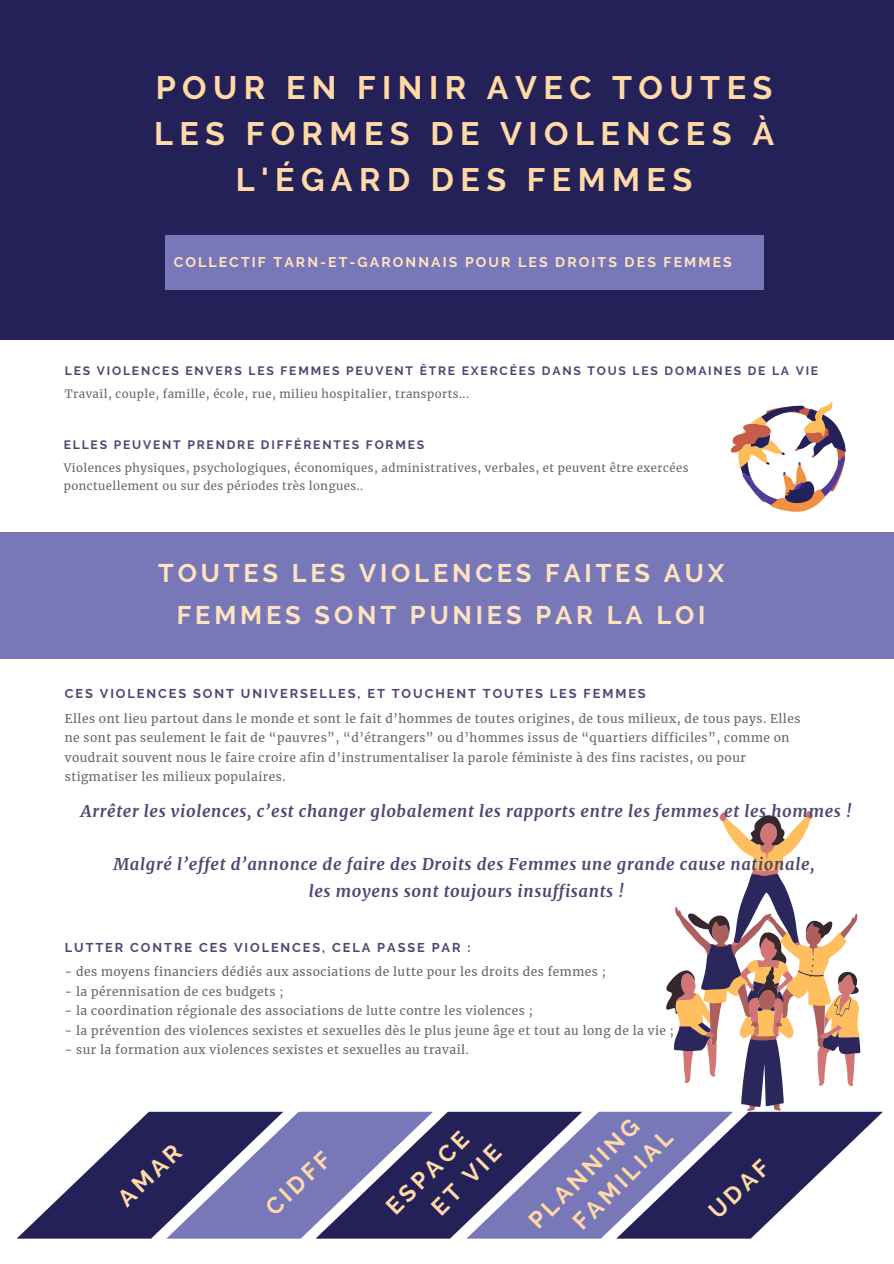
<style>
.page{position:relative;width:894px;height:1264px;background:#fff}
.page>*{position:absolute;margin:0;border:0;box-sizing:border-box;transform-origin:0 0}
.t1{font:700 32.4px/46.3px "Raleway";letter-spacing:.2em;color:#ffd9a6;text-align:center}
.t2{font:700 25.5px/42.5px "Raleway";letter-spacing:.15em;color:#ffe3be;text-align:center}
.t3{font:700 23.25px/32px "Raleway";color:#ffd9a6}
.t4{font:italic 700 16.35px/26.5px "Merriweather";letter-spacing:.04em;color:#4a4974;text-align:center}
.t5{font:700 14.1px "Raleway";letter-spacing:.15em;color:#ffe3be}
.t6{font:700 12.75px "Raleway";letter-spacing:.15em;color:#4a4974}
.t7{font:700 12.15px "Raleway";letter-spacing:.15em;color:#4a4974}
.t8{font:12px/19.5px "Merriweather";letter-spacing:.04em;color:#666}
.t9{font:11.4px/18.5px "Merriweather";letter-spacing:.04em;color:#666}
</style>
<div class="page">
<div style="left:0;top:0;width:893px;height:339px;background:#242058"></div>
<div style="left:165px;top:235px;width:598px;height:54px;background:#7878b9"></div>
<svg style="left:730px;top:401px;width:115px;height:111px"></svg>
<div style="left:0;top:532px;width:893px;height:126px;background:#7878b9"></div>
<svg style="left:17px;top:810px;width:865px;height:428px"></svg>
<h1 class="t1" style="left:154px;top:64px;width:621px">POUR EN FINIR AVEC TOUTES<br>LES FORMES DE VIOLENCES À<br>L'ÉGARD DES FEMMES</h1>
<p class="t5" style="left:174px;top:253px;width:559px">COLLECTIF TARN-ET-GARONNAIS POUR LES DROITS DES FEMMES</p>
<p class="t7" style="left:65px;top:363px;width:754px">LES VIOLENCES ENVERS LES FEMMES PEUVENT ÊTRE EXERCÉES DANS TOUS LES DOMAINES DE LA VIE</p>
<p class="t9" style="left:65px;top:385px;width:405px">Travail, couple, famille, école, rue, milieu hospitalier, transports...</p>
<p class="t7" style="left:64px;top:437px;width:362px">ELLES PEUVENT PRENDRE DIFFÉRENTES FORMES</p>
<p class="t9" style="left:64px;top:458px;width:626px">Violences physiques, psychologiques, économiques, administratives, verbales, et peuvent être exercées ponctuellement ou sur des périodes très longues..</p>
<h2 class="t2" style="left:158px;top:551px;width:567px">TOUTES LES VIOLENCES FAITES AUX<br>FEMMES SONT PUNIES PAR LA LOI</h2>
<p class="t6" style="left:65px;top:686px;width:582px">CES VIOLENCES SONT UNIVERSELLES, ET TOUCHENT TOUTES LES FEMMES</p>
<p class="t8" style="left:65px;top:708px;width:737px">Elles ont lieu partout dans le monde et sont le fait d’hommes de toutes origines, de tous milieux, de tous pays. Elles ne sont pas seulement le fait de “pauvres”, “d’étrangers” ou d’hommes issus de “quartiers difficiles”, comme on voudrait souvent nous le faire croire afin d’instrumentaliser la parole féministe à des fins racistes, ou pour stigmatiser les milieux populaires.</p>
<h3 class="t4" style="left:81px;top:798px;width:772px">Arrêter les violences, c’est changer globalement les rapports entre les femmes et les hommes !</h3>
<h3 class="t4" style="left:113px;top:851px;width:702px">Malgré l’effet d’annonce de faire des Droits des Femmes une grande cause nationale, les moyens sont toujours insuffisants !</h3>
<p class="t6" style="left:65px;top:940px;width:407px">LUTTER CONTRE CES VIOLENCES, CELA PASSE PAR :</p>
<p class="t8" style="left:65px;top:962px;width:542px">- des moyens financiers dédiés aux associations de lutte pour les droits des femmes ;</p>
<p class="t8" style="left:65px;top:981px;width:220px">- la pérennisation de ces budgets ;</p>
<p class="t8" style="left:65px;top:1001px;width:469px">- la coordination régionale des associations de lutte contre les violences ;</p>
<p class="t8" style="left:65px;top:1020px;width:610px">- la prévention des violences sexistes et sexuelles dès le plus jeune âge et tout au long de la vie ;</p>
<p class="t8" style="left:65px;top:1040px;width:405px">- sur la formation aux violences sexistes et sexuelles au travail.</p>
<h3 class="t3" style="left:111px;top:1189px;width:79px;rotate:-43deg">AMAR</h3>
<h3 class="t3" style="left:258px;top:1198px;width:81px;rotate:-43deg">CIDFF</h3>
<h3 class="t3" style="left:401px;top:1176px;width:89px;text-indent:-32px;rotate:-45deg">ESPACE<br>ET VIE</h3>
<h3 class="t3" style="left:542px;top:1191px;width:131px;text-indent:-30px;rotate:-45deg">PLANNING<br>FAMILIAL</h3>
<h3 class="t3" style="left:701px;top:1202px;width:75px;rotate:-43deg">UDAF</h3>
</div>
